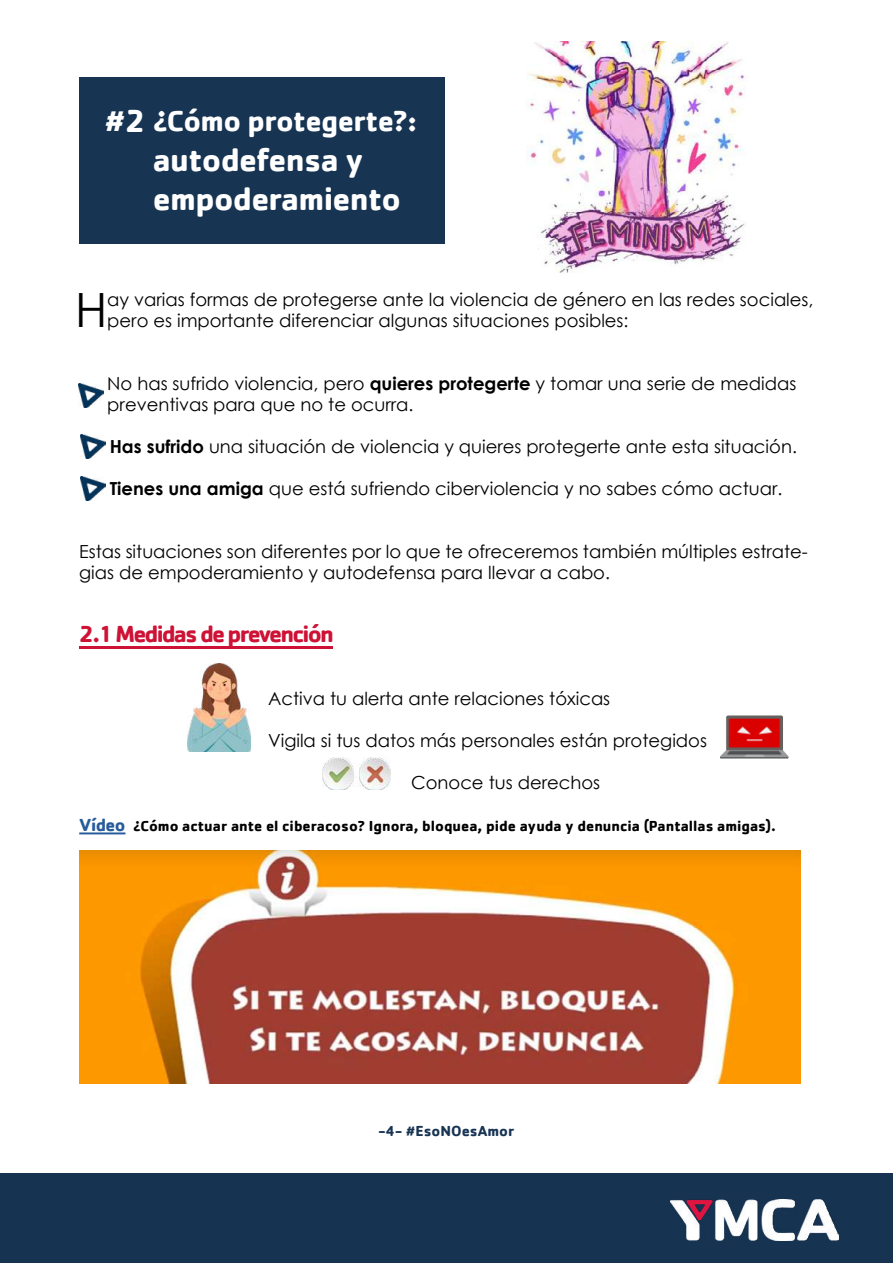
<style>
.page{position:relative;width:893px;height:1263px;background:#fff}
.page>*{position:absolute;margin:0;border:0;box-sizing:border-box;transform-origin:0 0}
.t1{font:47.25px "Century Gothic";color:#000}
.t2{font:700 33px/39.6px "Cachet";letter-spacing:-.02em;color:#fff}
.t3{font:700 30px "Cachet";letter-spacing:-.02em;color:#fff}
.t4{font:700 24px "Cachet";letter-spacing:-.075em;color:#cd1236}
.t5{font:18px/21px "Century Gothic";color:#000}
.t6{font:700 15px "Cachet";color:#000}
.t7{font:700 15px "Cachet";color:#183453}
.s1{font-size:33px}
.s2{font-weight:700}
.s3{font-size:18px;color:#275b9b}
</style>
<div class="page">
<div style="left:0;top:1174px;width:893px;height:89px;background:#163352"></div>
<img style="left:670px;top:1199px;width:169px;height:42px">
<img style="left:527px;top:42px;width:219px;height:231px">
<div style="left:79px;top:77px;width:366px;height:166px;background:#183453"></div>
<img style="left:80px;top:435px;width:25px;height:24px">
<img style="left:78px;top:384px;width:25px;height:23px">
<img style="left:80px;top:477px;width:25px;height:24px">
<hr style="left:80px;top:646px;width:253px;height:2px;background:#cd1236">
<img style="left:80px;top:850px;width:720px;height:233px">
<hr style="left:79px;top:832px;width:46px;height:2px;background:#275b9b">
<img style="left:187px;top:663px;width:64px;height:88px">
<img style="left:720px;top:716px;width:68px;height:43px">
<img style="left:322px;top:757px;width:68px;height:32px">
<h3 class="t3" style="left:105px;top:101px;width:314px"><span class="s1">#2</span> ¿Cómo protegerte?:</h3>
<h2 class="t2" style="left:153px;top:138px;width:250px">autodefensa y empoderamiento</h2>
<h1 class="t1" style="left:75px;top:277px;width:34px">H</h1>
<p class="t5" style="left:107px;top:289px;width:708px">ay varias formas de protegerse ante la violencia de género en las redes sociales, pero es importante diferenciar algunas situaciones posibles:</p>
<p class="t5" style="left:107px;top:373px;width:691px">No has sufrido violencia, pero <span class="s2">quieres protegerte</span> y tomar una serie de medidas preventivas para que no te ocurra.</p>
<p class="t5" style="left:110px;top:436px;width:689px"><span class="s2">Has sufrido</span> una situación de violencia y quieres protegerte ante esta situación.</p>
<p class="t5" style="left:110px;top:478px;width:674px"><span class="s2">Tienes una amiga</span> que está sufriendo ciberviolencia y no sabes cómo actuar.</p>
<p class="t5" style="left:79px;top:541px;width:730px">Estas situaciones son diferentes por lo que te ofreceremos también múltiples estrate&shy;gias de empoderamiento y autodefensa para llevar a cabo.</p>
<h3 class="t4" style="left:79px;top:618px;width:256px">2.1 Medidas de prevención</h3>
<p class="t5" style="left:268px;top:688px;width:344px">Activa tu alerta ante relaciones tóxicas</p>
<p class="t5" style="left:268px;top:730px;width:440px">Vigila si tus datos más personales están protegidos</p>
<p class="t5" style="left:411px;top:772px;width:191px">Conoce tus derechos</p>
<p class="t6" style="left:79px;top:816px;width:698px"><span class="s3">Vídeo</span> ¿Cómo actuar ante el ciberacoso? Ignora, bloquea, pide ayuda y denuncia (Pantallas amigas).</p>
<p class="t7" style="left:378px;top:1121px;width:138px">-4- #EsoNOesAmor</p>
</div>
